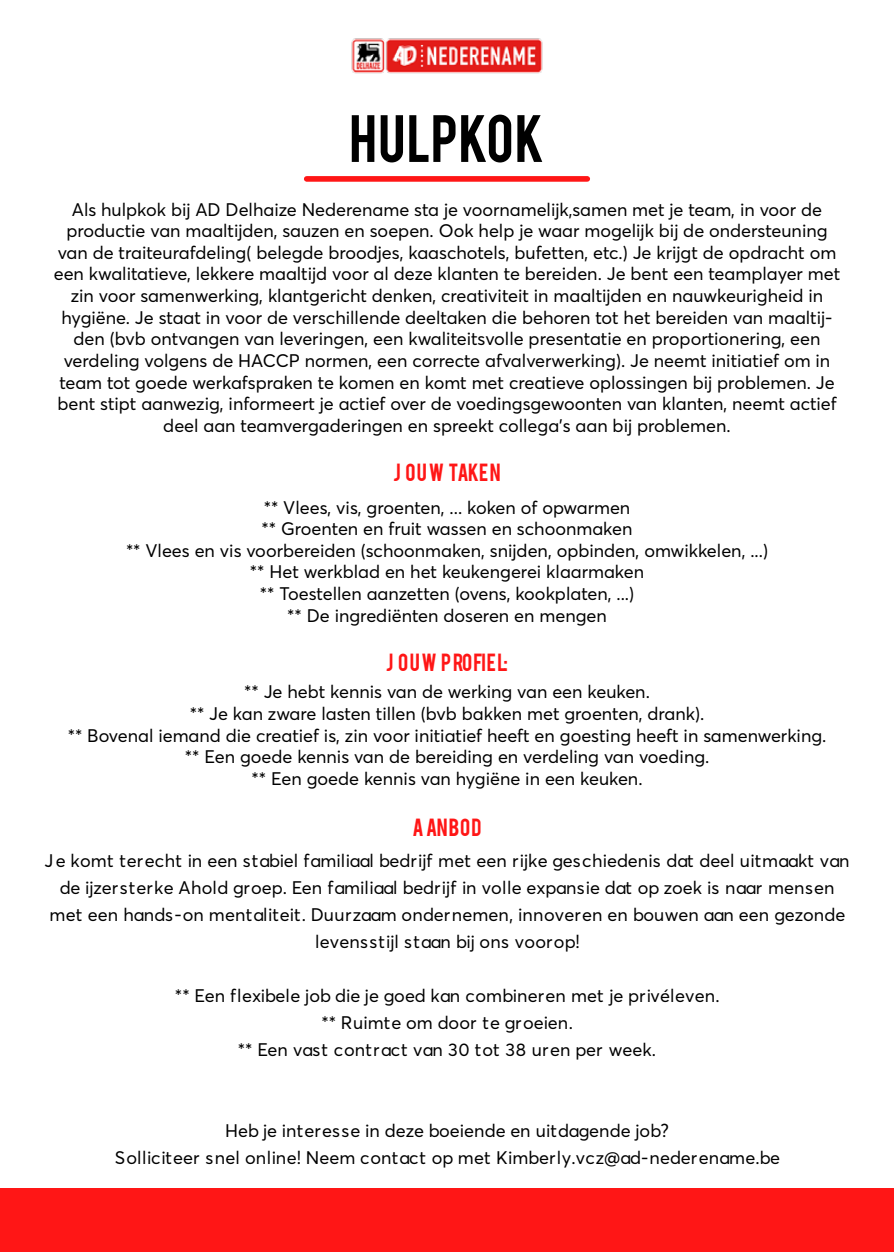
<style>
.page{position:relative;width:894px;height:1252px;background:#fff}
.page>*{position:absolute;margin:0;border:0;box-sizing:border-box;transform-origin:0 0}
.t1{font:52.5px "Bebas";letter-spacing:.02em;color:#000}
.t2{font:19.5px "Bebas";letter-spacing:.065em;color:#ff1616}
.t3{font:19.5px "Bebas";letter-spacing:.03em;color:#ff1616}
.t4{font:18px/21.6px "Averta Demo PE Cutted Demo";color:#000;text-align:center}
</style>
<div class="page">
<div style="left:0;top:1189px;width:893px;height:63px;background:#ff1616"></div>
<img style="left:351px;top:38px;width:192px;height:36px">
<div style="left:306px;top:176px;width:281px;height:6px;background:#ff1616"></div>
<h1 class="t1" style="left:349px;top:100px;width:197px">HULPKOK</h1>
<p class="t4" style="left:54px;top:199px;width:787px">Als hulpkok bij AD Delhaize Nederename sta je voornamelijk,samen met je team, in voor de productie van maaltijden, sauzen en soepen. Ook help je waar mogelijk bij de ondersteuning van de traiteurafdeling( belegde broodjes, kaaschotels, bufetten, etc.) Je krijgt de opdracht om een kwalitatieve, lekkere maaltijd voor al deze klanten te bereiden. Je bent een teamplayer met zin voor samenwerking, klantgericht denken, creativiteit in maaltijden en nauwkeurigheid in hygiëne. Je staat in voor de verschillende deeltaken die behoren tot het bereiden van maaltij&shy;den (bvb ontvangen van leveringen, een kwaliteitsvolle presentatie en proportionering, een verdeling volgens de HACCP normen, een correcte afvalverwerking). Je neemt initiatief om in team tot goede werkafspraken te komen en komt met creatieve oplossingen bij problemen. Je bent stipt aanwezig, informeert je actief over de voedingsgewoonten van klanten, neemt actief deel aan teamvergaderingen en spreekt collega's aan bij problemen.</p>
<p class="t3" style="left:393px;top:458px;width:109px">J OUW TAKEN</p>
<p class="t4" style="left:126px;top:496px;width:643px">** Vlees, vis, groenten, ... koken of opwarmen<br>** Groenten en fruit wassen en schoonmaken<br>** Vlees en vis voorbereiden (schoonmaken, snijden, opbinden, omwikkelen, ...) ** Het werkblad en het keukengerei klaarmaken<br>** Toestellen aanzetten (ovens, kookplaten, ...)<br>** De ingrediënten doseren en mengen</p>
<p class="t2" style="left:386px;top:648px;width:123px">J OUW PROFIEL:</p>
<p class="t4" style="left:68px;top:681px;width:759px">** Je hebt kennis van de werking van een keuken.<br>** Je kan zware lasten tillen (bvb bakken met groenten, drank).<br>** Bovenal iemand die creatief is, zin voor initiatief heeft en goesting heeft in samenwerking. ** Een goede kennis van de bereiding en verdeling van voeding.<br>** Een goede kennis van hygiëne in een keuken.</p>
<p class="t2" style="left:412px;top:813px;width:71px">AANBOD</p>
<p class="t4" style="left:44px;top:847px;width:806px;line-height:27px">J e komt terecht in een stabiel familiaal bedrijf met een rijke geschiedenis dat deel uitmaakt van de ijzersterke Ahold groep. Een familiaal bedrijf in volle expansie dat op zoek is naar mensen met een hands-on mentaliteit. Duurzaam ondernemen, innoveren en bouwen aan een gezonde levensstijl staan bij ons voorop!</p>
<p class="t4" style="left:175px;top:982px;width:546px;line-height:27px">** Een flexibele job die je goed kan combineren met je privéleven. ** Ruimte om door te groeien.<br>** Een vast contract van 30 tot 38 uren per week.</p>
<p class="t4" style="left:115px;top:1117px;width:666px;line-height:27px">Heb je interesse in deze boeiende en uitdagende job?<br>Solliciteer snel online! Neem contact op met Kimberly.vcz@ad-nederename.be</p>
</div>
